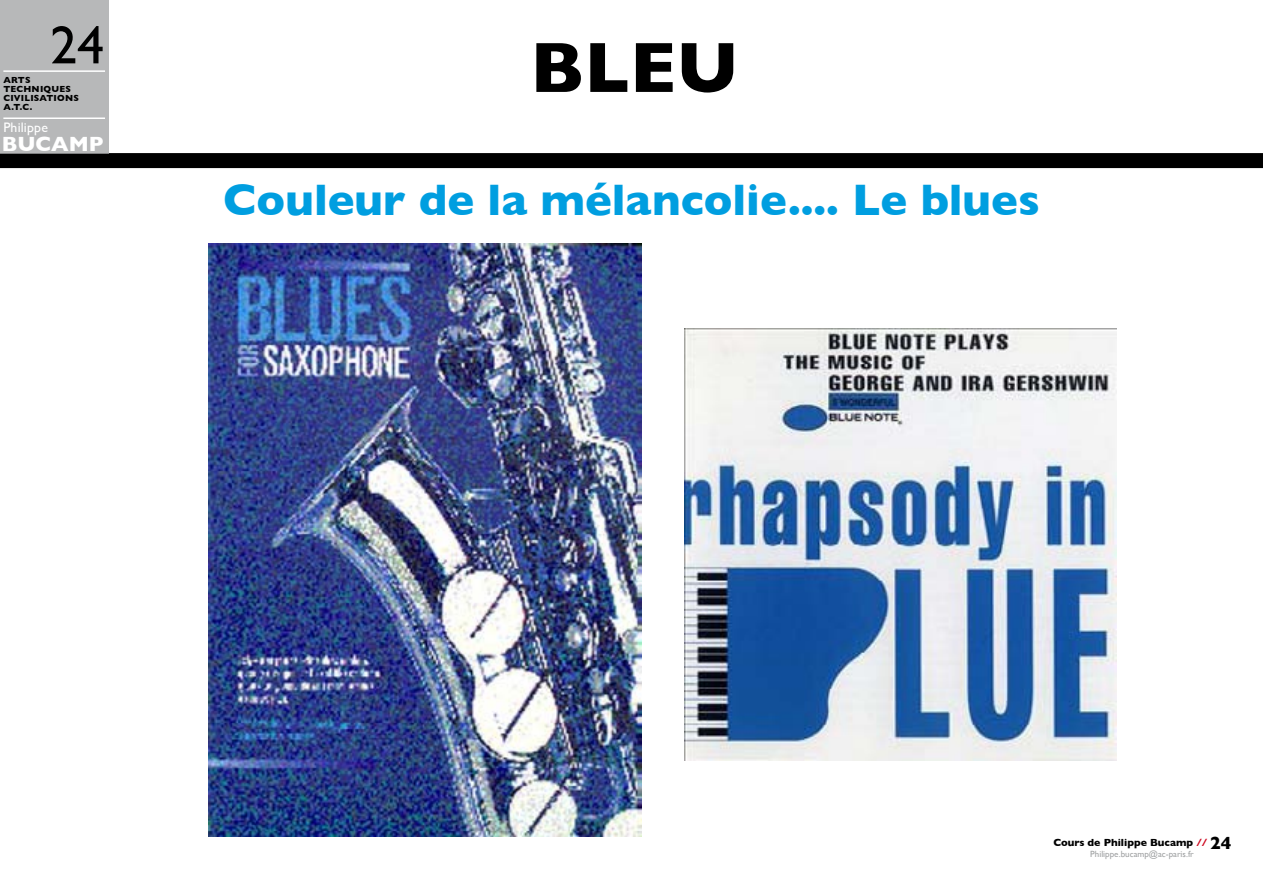
<style>
.page{position:relative;width:1263px;height:893px;background:#fff}
.page>*{position:absolute;margin:0;border:0;box-sizing:border-box;transform-origin:0 0}
.t1{font:700 72px "Gill Sans";color:#000}
.t2{font:54px "Gill Sans";color:#000}
.t3{font:700 45px "Gill Sans";color:#009ee0}
.t4{font:700 21px "Gill Sans";color:#fff}
.t5{font:13.8px "Gill Sans";letter-spacing:.015em;color:#fff}
.t6{font:700 10.5px "Gill Sans";color:#000}
.t7{font:700 9px/9px "Gill Sans";letter-spacing:.025em;color:#000}
.t8{font:9px "Gill Sans";color:#a0a2a3}
.s1{color:#cd071e}
.s2{font-size:18px}
</style>
<div class="page">
<div style="left:0;top:153px;width:1263px;height:15px;background:#000"></div>
<div style="left:0;top:0;width:108px;height:153px;background:#b7b8b9"></div>
<hr style="left:3px;top:70px;width:102px;height:2px;background:#fff">
<hr style="left:3px;top:117px;width:102px;height:2px;background:#fff">
<img style="left:208px;top:243px;width:433px;height:594px">
<img style="left:685px;top:328px;width:432px;height:432px">
<h2 class="t2" style="left:50px;top:13px;width:55px">24</h2>
<p class="t7" style="left:3px;top:75px;width:77px">ARTS<br>TECHNIQUES<br>CIVILISATIONS<br>A.T.C.</p>
<h3 class="t5" style="left:3px;top:119px;width:46px">Philippe</h3>
<h3 class="t4" style="left:2px;top:127px;width:103px">BUCAMP</h3>
<h1 class="t1" style="left:530px;top:10px;width:210px">BLEU</h1>
<h3 class="t3" style="left:223px;top:164px;width:818px">Couleur de la mélancolie.... Le blues</h3>
<p class="t6" style="left:1053px;top:834px;width:180px">Cours de Philippe Bucamp <span class="s1">//</span> <span class="s2">24</span></p>
<p class="t8" style="left:1090px;top:848px;width:105px">Philippe.bucamp@ac-paris.fr</p>
</div>
